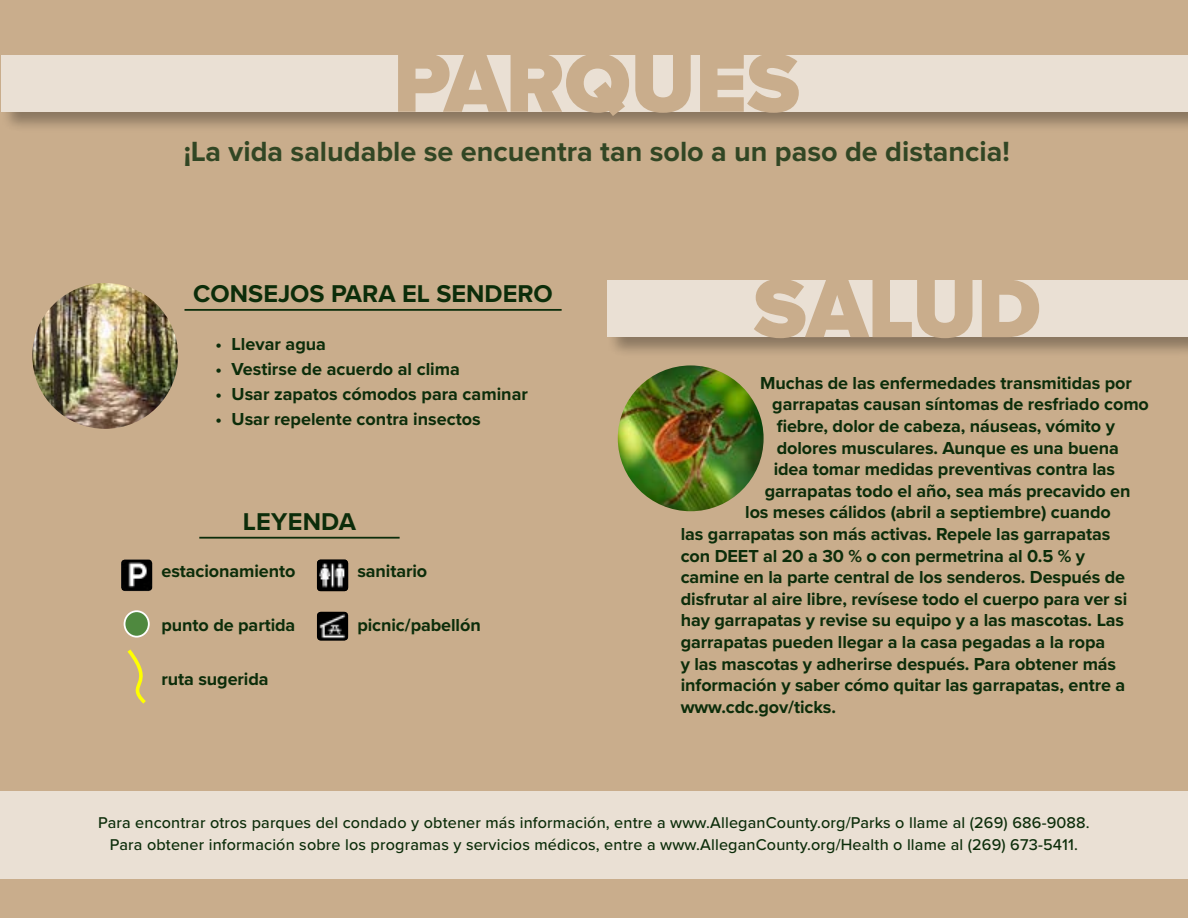
<style>
.page{position:relative;width:1188px;height:918px;background:#c9ad8c}
.page>*{position:absolute;margin:0;border:0;box-sizing:border-box;transform-origin:0 0}
.t1{font:900 86.4px "Proxima Nova";color:#c9ad8c}
.t2{font:700 28.8px "Proxima Nova";color:#0c2d0a}
.t3{font:700 25.2px "Proxima Nova";color:#0c2d0a}
.t4{font:700 18px "Proxima Nova";letter-spacing:-.005em;color:#0c2d0a}
.t5{font:500 16.2px/21.6px "Proxima Nova";letter-spacing:.01em;color:#0c2d0a;text-align:center}
</style>
<div class="page">
<div style="left:0;top:54px;width:1188px;height:79px;background:#000;opacity:.5"></div>
<div style="left:2px;top:55px;width:1186px;height:56px;background:#eae0d4"></div>
<div style="left:0;top:791px;width:1188px;height:88px;background:#eae0d4"></div>
<div style="left:606px;top:279px;width:582px;height:80px;background:#000;opacity:.5"></div>
<div style="left:608px;top:280px;width:580px;height:57px;background:#eae0d4"></div>
<img style="left:618px;top:365px;width:146px;height:146px;border-radius:73px">
<hr style="left:185px;top:309px;width:377px;height:2px;background:#0b2d0b">
<img style="left:32px;top:283px;width:146px;height:146px;border-radius:73px">
<hr style="left:199px;top:537px;width:201px;height:2px;background:#0b2d0b">
<img style="left:320px;top:615px;width:25px;height:22px">
<div style="left:317px;top:612px;width:31px;height:28px;border:2px solid #000;border-radius:3px"></div>
<img style="left:320px;top:560px;width:28px;height:28px">
<div style="left:317px;top:560px;width:31px;height:31px;border:2px solid #000;border-radius:3px"></div>
<img style="left:121px;top:560px;width:31px;height:31px">
<div style="left:125px;top:611px;width:24px;height:26px;background:#4f893f;border-radius:50%"></div>
<div style="left:124px;top:610px;width:26px;height:28px;border:2px solid #fff;border-radius:50%"></div>
<svg style="left:127px;top:649px;width:19px;height:55px"></svg>
<h1 class="t1" style="left:393px;top:31px;width:408px">PARQUES</h1>
<h2 class="t2" style="left:183px;top:134px;width:828px">¡La vida saludable se encuentra tan solo a un paso de distancia!</h2>
<h3 class="t3" style="left:193px;top:279px;width:361px">CONSEJOS PARA EL SENDERO</h3>
<p class="t4" style="left:215px;top:333px;width:112px">• Llevar agua</p>
<p class="t4" style="left:215px;top:358px;width:246px">• Vestirse de acuerdo al clima</p>
<p class="t4" style="left:215px;top:383px;width:314px">• Usar zapatos cómodos para caminar</p>
<p class="t4" style="left:215px;top:408px;width:267px">• Usar repelente contra insectos</p>
<h3 class="t3" style="left:243px;top:507px;width:115px">LEYENDA</h3>
<p class="t4" style="left:162px;top:560px;width:135px">estacionamiento</p>
<p class="t4" style="left:162px;top:614px;width:135px">punto de partida</p>
<p class="t4" style="left:162px;top:668px;width:109px">ruta sugerida</p>
<p class="t4" style="left:357px;top:560px;width:71px">sanitario</p>
<p class="t4" style="left:357px;top:614px;width:125px">picnic/pabellón</p>
<h1 class="t1" style="left:754px;top:256px;width:289px">SALUD</h1>
<p class="t4" style="left:760px;top:372px;width:373px">Muchas de las enfermedades transmitidas por</p>
<p class="t4" style="left:772px;top:394px;width:378px">garrapatas causan síntomas de resfriado como</p>
<p class="t4" style="left:777px;top:415px;width:340px">fiebre, dolor de cabeza, náuseas, vómito y</p>
<p class="t4" style="left:777px;top:437px;width:344px">dolores musculares. Aunque es una buena</p>
<p class="t4" style="left:774px;top:458px;width:343px">idea tomar medidas preventivas contra las</p>
<p class="t4" style="left:765px;top:480px;width:367px">garrapatas todo el año, sea más precavido en</p>
<p class="t4" style="left:745px;top:502px;width:367px">los meses cálidos (abril a septiembre) cuando</p>
<p class="t4" style="left:681px;top:523px;width:431px">las garrapatas son más activas. Repele las garrapatas</p>
<p class="t4" style="left:681px;top:545px;width:406px">con DEET al 20 a 30 % o con permetrina al 0.5 % y</p>
<p class="t4" style="left:681px;top:566px;width:446px">camine en la parte central de los senderos. Después de</p>
<p class="t4" style="left:681px;top:588px;width:448px">disfrutar al aire libre, revísese todo el cuerpo para ver si</p>
<p class="t4" style="left:681px;top:610px;width:445px">hay garrapatas y revise su equipo y a las mascotas. Las</p>
<p class="t4" style="left:681px;top:631px;width:426px">garrapatas pueden llegar a la casa pegadas a la ropa</p>
<p class="t4" style="left:681px;top:653px;width:437px">y las mascotas y adherirse después. Para obtener más</p>
<p class="t4" style="left:681px;top:674px;width:446px">información y saber cómo quitar las garrapatas, entre a</p>
<p class="t4" style="left:681px;top:696px;width:157px">www.cdc.gov/ticks.</p>
<p class="t5" style="left:98px;top:812px;width:993px">Para encontrar otros parques del condado y obtener más información, entre a www.AlleganCounty.org/Parks o llame al (269) 686-9088.<br>Para obtener información sobre los programas y servicios médicos, entre a www.AlleganCounty.org/Health o llame al (269) 673-5411.</p>
</div>
